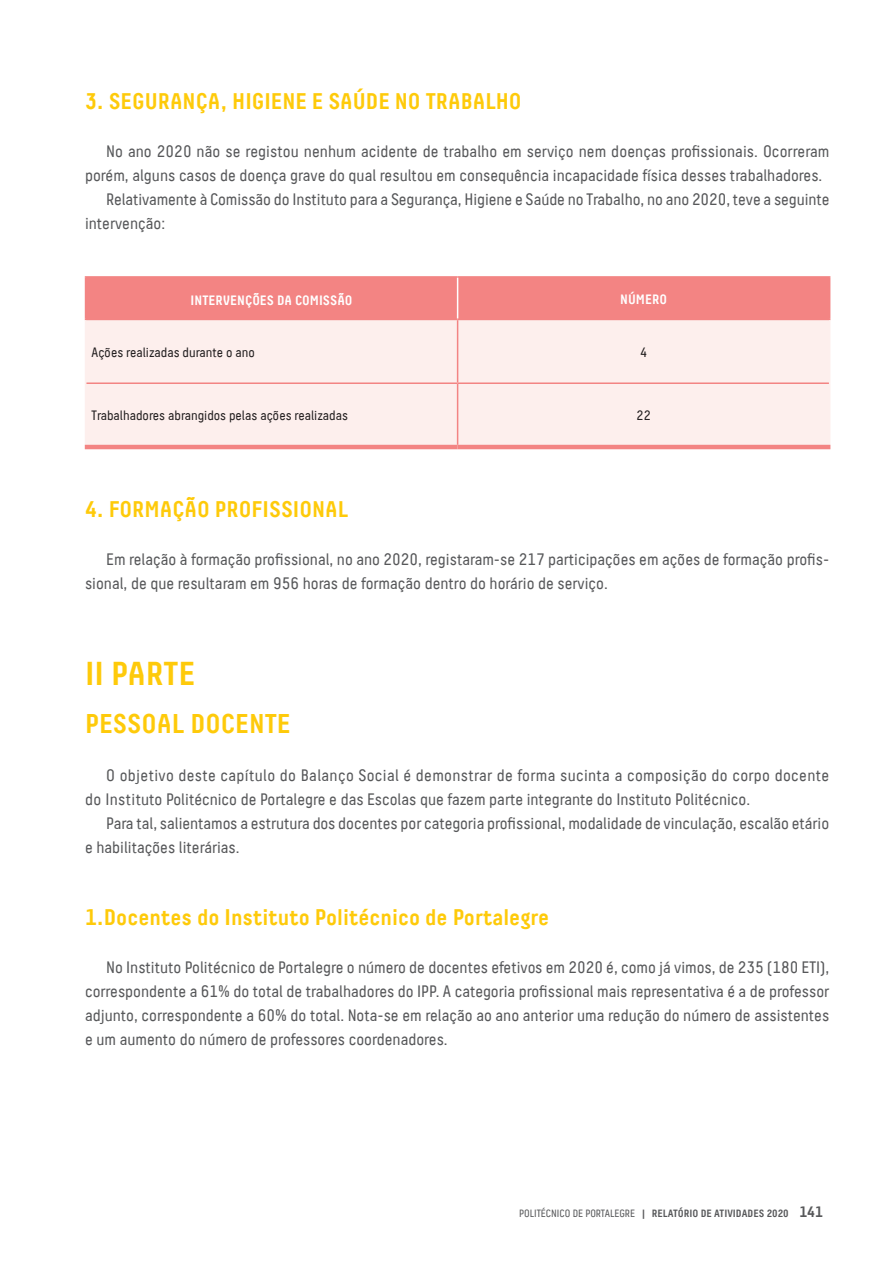
<style>
.page{position:relative;width:893px;height:1263px;background:#fff}
.page>*{position:absolute;margin:0;border:0;box-sizing:border-box;transform-origin:0 0}
.TITULO_maiscula_-_pa{font:700 33px "Decima Pro";color:#feca0a}
.TITULO_maiscula_-_pa-2{font:700 27px "Decima Pro";color:#feca0a}
.TITULO_medio_-_parag{font:700 22.5px "Decima Pro";color:#feca0a}
.TITULO_maiscula_-_pa-3{font:700 22.5px "Decima Pro";color:#feca0a}
.TEXTO_corrido{font:16.5px/24px "Decima Pro A";color:#57585a}
.Tabelas_texto{font:13.5px "Decima Pro A";color:#231f20}
.t1{font:700 13.5px "Decima Pro";color:#fff}
.t2{font:700 10.5px "Decima Pro A";color:#57585a}
.s1{font-weight:400}
.s2{font-size:15px}
</style>
<div class="page">
<div style="left:86px;top:278px;width:743px;height:41px;background:#f38483"></div>
<div style="left:86px;top:320px;width:743px;height:125px;background:#fdefed"></div>
<hr style="left:85px;top:278px;width:1px;height:41px;background:#f38483">
<hr style="left:85px;top:276px;width:373px;height:2px;background:#f38483">
<hr style="left:458px;top:276px;width:372px;height:2px;background:#f38483">
<hr style="left:457px;top:278px;width:1px;height:41px;background:#fff">
<hr style="left:85px;top:319px;width:373px;height:1px;background:#f38483">
<hr style="left:458px;top:319px;width:372px;height:1px;background:#f38483">
<hr style="left:457px;top:320px;width:1px;height:62px;background:#f38483">
<hr style="left:457px;top:384px;width:1px;height:61px;background:#f38483">
<hr style="left:86px;top:382px;width:372px;height:2px;background:#f38483">
<hr style="left:458px;top:382px;width:371px;height:2px;background:#f38483">
<hr style="left:829px;top:278px;width:1px;height:41px;background:#f38483">
<hr style="left:85px;top:320px;width:1px;height:63px;background:#fdefed">
<hr style="left:829px;top:320px;width:1px;height:63px;background:#fdefed">
<hr style="left:85px;top:383px;width:1px;height:62px;background:#fdefed">
<hr style="left:829px;top:383px;width:1px;height:62px;background:#fdefed">
<hr style="left:85px;top:445px;width:373px;height:4px;background:#f38483">
<hr style="left:458px;top:445px;width:372px;height:4px;background:#f38483">
<p class="TITULO_medio_-_parag" style="left:85px;top:88px;width:438px">3. SEGURANÇA, HIGIENE E SAÚDE NO TRABALHO</p>
<p class="TEXTO_corrido" style="left:85px;top:139px;width:746px;text-indent:21px">No ano 2020 não se registou nenhum acidente de trabalho em serviço nem doenças profissionais. Ocorreram porém, alguns casos de doença grave do qual resultou em consequência incapacidade física desses trabalhadores.</p>
<p class="TEXTO_corrido" style="left:85px;top:187px;width:746px;text-indent:21px">Relativamente à Comissão do Instituto para a Segurança, Higiene e Saúde no Trabalho, no ano 2020, teve a seguinte intervenção:</p>
<p class="t1" style="left:191px;top:292px;width:163px">INTERVENÇÕES DA COMISSÃO</p>
<p class="t1" style="left:620px;top:291px;width:48px">NÚMERO</p>
<p class="Tabelas_texto" style="left:92px;top:344px;width:165px">Ações realizadas durante o ano</p>
<p class="Tabelas_texto" style="left:640px;top:344px;width:9px">4</p>
<p class="Tabelas_texto" style="left:92px;top:408px;width:258px">Trabalhadores abrangidos pelas ações realizadas</p>
<p class="Tabelas_texto" style="left:637px;top:408px;width:16px">22</p>
<p class="TITULO_medio_-_parag" style="left:85px;top:496px;width:265px">4. FORMAÇÃO PROFISSIONAL</p>
<p class="TEXTO_corrido" style="left:85px;top:547px;width:746px;text-indent:21px">Em relação à formação profissional, no ano 2020, registaram-se 217 participações em ações de formação profis&shy;sional, de que resultaram em 956 horas de formação dentro do horário de serviço.</p>
<p class="TITULO_maiscula_-_pa" style="left:85px;top:654px;width:112px">II PARTE</p>
<p class="TITULO_maiscula_-_pa-2" style="left:85px;top:708px;width:207px">PESSOAL DOCENTE</p>
<p class="TEXTO_corrido" style="left:85px;top:763px;width:746px;text-indent:21px">O objetivo deste capítulo do Balanço Social é demonstrar de forma sucinta a composição do corpo docente do Instituto Politécnico de Portalegre e das Escolas que fazem parte integrante do Instituto Politécnico.</p>
<p class="TEXTO_corrido" style="left:85px;top:811px;width:746px;text-indent:21px">Para tal, salientamos a estrutura dos docentes por categoria profissional, modalidade de vinculação, escalão etário e habilitações literárias.</p>
<p class="TITULO_maiscula_-_pa-3" style="left:85px;top:904px;width:466px">1.Docentes do Instituto Politécnico de Portalegre</p>
<p class="TEXTO_corrido" style="left:85px;top:955px;width:746px;text-align:justify;text-indent:21px">No Instituto Politécnico de Portalegre o número de docentes efetivos em 2020 é, como já vimos, de 235 (180 ETI), correspondente a 61% do total de trabalhadores do IPP. A categoria profissional mais representativa é a de professor adjunto, correspondente a 60% do total. Nota-se em relação ao ano anterior uma redução do número de assistentes e um aumento do número de professores coordenadores.</p>
<p class="t2" style="left:519px;top:1207px;width:305px"><span class="s1">POLITÉCNICO DE PORTALEGRE</span> | RELATÓRIO DE ATIVIDADES 2020 <span class="s2">141</span></p>
</div>
